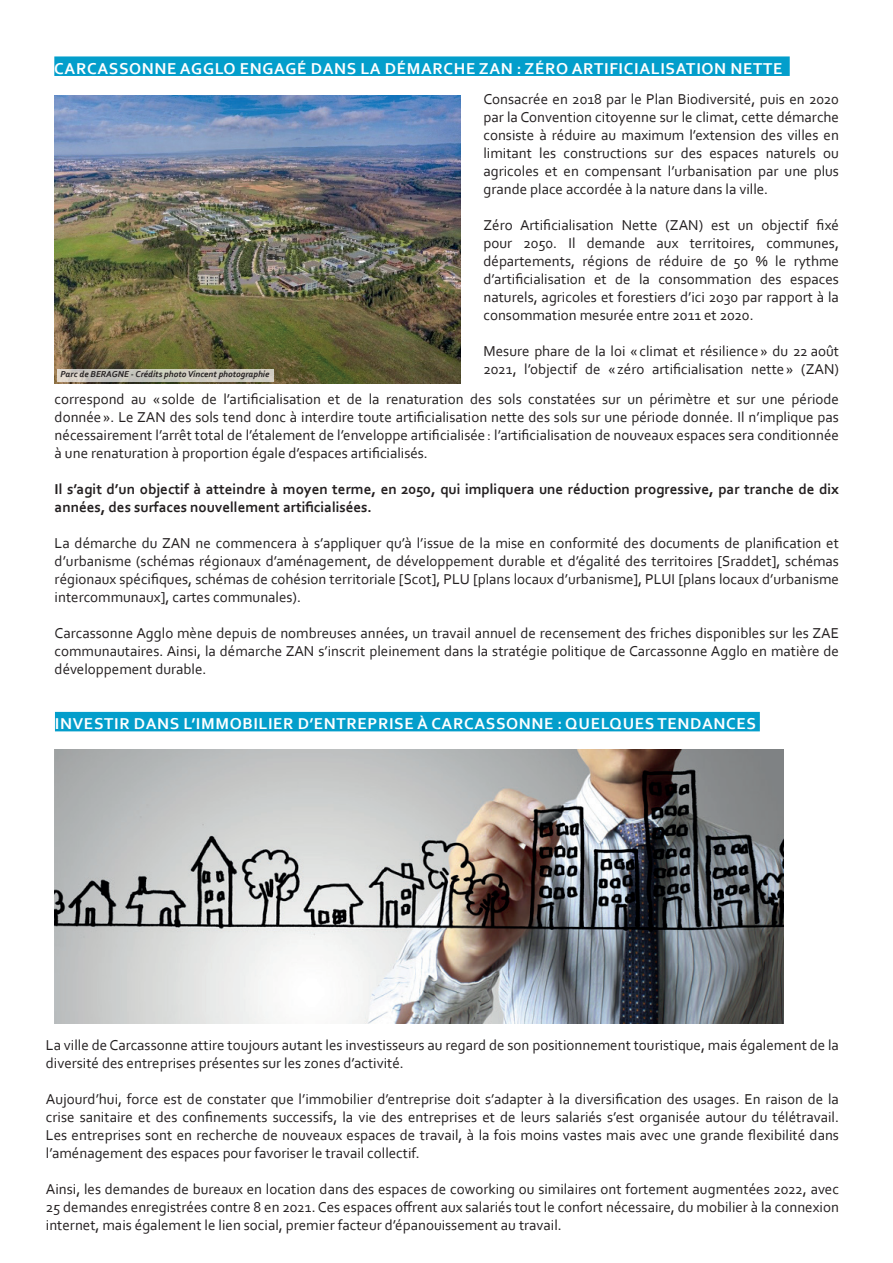
<style>
.page{position:relative;width:893px;height:1263px;background:#fff}
.page>*{position:absolute;margin:0;border:0;box-sizing:border-box;transform-origin:0 0}
.t1{font:700 16.5px "Corbel";letter-spacing:.04em;color:#fff}
.t2{font:15px/18px "Corbel";color:#231f20;text-align:justify}
.t3{font:700 15px/18px "Corbel";color:#231f20}
.t4{font:italic 700 9px "Corbel";color:#231f20}
</style>
<div class="page">
<div style="left:54px;top:56px;width:736px;height:20px;background:#039ecb"></div>
<img style="left:55px;top:95px;width:405px;height:289px">
<div style="left:55px;top:712px;width:705px;height:19px;background:#039ecb"></div>
<svg style="left:57px;top:369px;width:217px;height:12px;background:#cccabf"></svg>
<img style="left:54px;top:749px;width:729px;height:274px">
<p class="t1" style="left:54px;top:58px;width:730px">CARCASSONNE AGGLO ENGAGÉ DANS LA DÉMARCHE ZAN : ZÉRO ARTIFICIALISATION NETTE</p>
<p class="t2" style="left:483px;top:90px;width:357px">Consacrée en 2018 par le Plan Biodiversité, puis en 2020 par la Convention citoyenne sur le climat, cette démarche consiste à réduire au maximum l’extension des villes en limitant les constructions sur des espaces naturels ou agricoles et en compensant l’urbanisation par une plus grande place accordée à la nature dans la ville.</p>
<p class="t2" style="left:483px;top:216px;width:357px">Zéro Artificialisation Nette (ZAN) est un objectif fixé pour 2050. Il demande aux territoires, communes, départements, régions de réduire de 50 % le rythme d’artificialisation et de la consommation des espaces naturels, agricoles et forestiers d’ici 2030 par rapport à la consommation mesurée entre 2011 et 2020.</p>
<p class="t2" style="left:483px;top:342px;width:357px">Mesure phare de la loi « climat et résilience » du 22 août<br>2021, l’objectif de « zéro artificialisation nette » (ZAN)</p>
<p class="t2" style="left:55px;top:390px;width:786px">correspond au « solde de l’artificialisation et de la renaturation des sols constatées sur un périmètre et sur une période donnée ». Le ZAN des sols tend donc à interdire toute artificialisation nette des sols sur une période donnée. Il n’implique pas nécessairement l’arrêt total de l’étalement de l’enveloppe artificialisée: l’artificialisation de nouveaux espaces sera conditionnée à une renaturation à proportion égale d’espaces artificialisés.</p>
<p class="t3" style="left:55px;top:480px;width:786px">Il s’agit d’un objectif à atteindre à moyen terme, en 2050, qui impliquera une réduction progressive, par tranche de dix années, des surfaces nouvellement artificialisées.</p>
<p class="t2" style="left:55px;top:534px;width:786px">La démarche du ZAN ne commencera à s’appliquer qu’à l’issue de la mise en conformité des documents de planification et d’urbanisme (schémas régionaux d’aménagement, de développement durable et d’égalité des territoires [Sraddet], schémas régionaux spécifiques, schémas de cohésion territoriale [Scot], PLU [plans locaux d’urbanisme], PLUI [plans locaux d’urbanisme intercommunaux], cartes communales).</p>
<p class="t2" style="left:55px;top:624px;width:786px">Carcassonne Agglo mène depuis de nombreuses années, un travail annuel de recensement des friches disponibles sur les ZAE communautaires. Ainsi, la démarche ZAN s’inscrit pleinement dans la stratégie politique de Carcassonne Agglo en matière de développement durable.</p>
<p class="t1" style="left:55px;top:713px;width:703px">INVESTIR DANS L’IMMOBILIER D’ENTREPRISE À CARCASSONNE : QUELQUES TENDANCES</p>
<p class="t4" style="left:61px;top:369px;width:210px">Parc de BERAGNE - Crédits photo Vincent photographie</p>
<p class="t2" style="left:46px;top:1036px;width:795px">La ville de Carcassonne attire toujours autant les investisseurs au regard de son positionnement touristique, mais également de la diversité des entreprises présentes sur les zones d’activité.</p>
<p class="t2" style="left:46px;top:1090px;width:794px">Aujourd’hui, force est de constater que l’immobilier d’entreprise doit s’adapter à la diversification des usages. En raison de la crise sanitaire et des confinements successifs, la vie des entreprises et de leurs salariés s’est organisée autour du télétravail.<br>Les entreprises sont en recherche de nouveaux espaces de travail, à la fois moins vastes mais avec une grande flexibilité dans l’aménagement des espaces pour favoriser le travail collectif.</p>
<p class="t2" style="left:46px;top:1180px;width:794px">Ainsi, les demandes de bureaux en location dans des espaces de coworking ou similaires ont fortement augmentées 2022, avec 25 demandes enregistrées contre 8 en 2021. Ces espaces offrent aux salariés tout le confort nécessaire, du mobilier à la connexion internet, mais également le lien social, premier facteur d’épanouissement au travail.</p>
</div>
